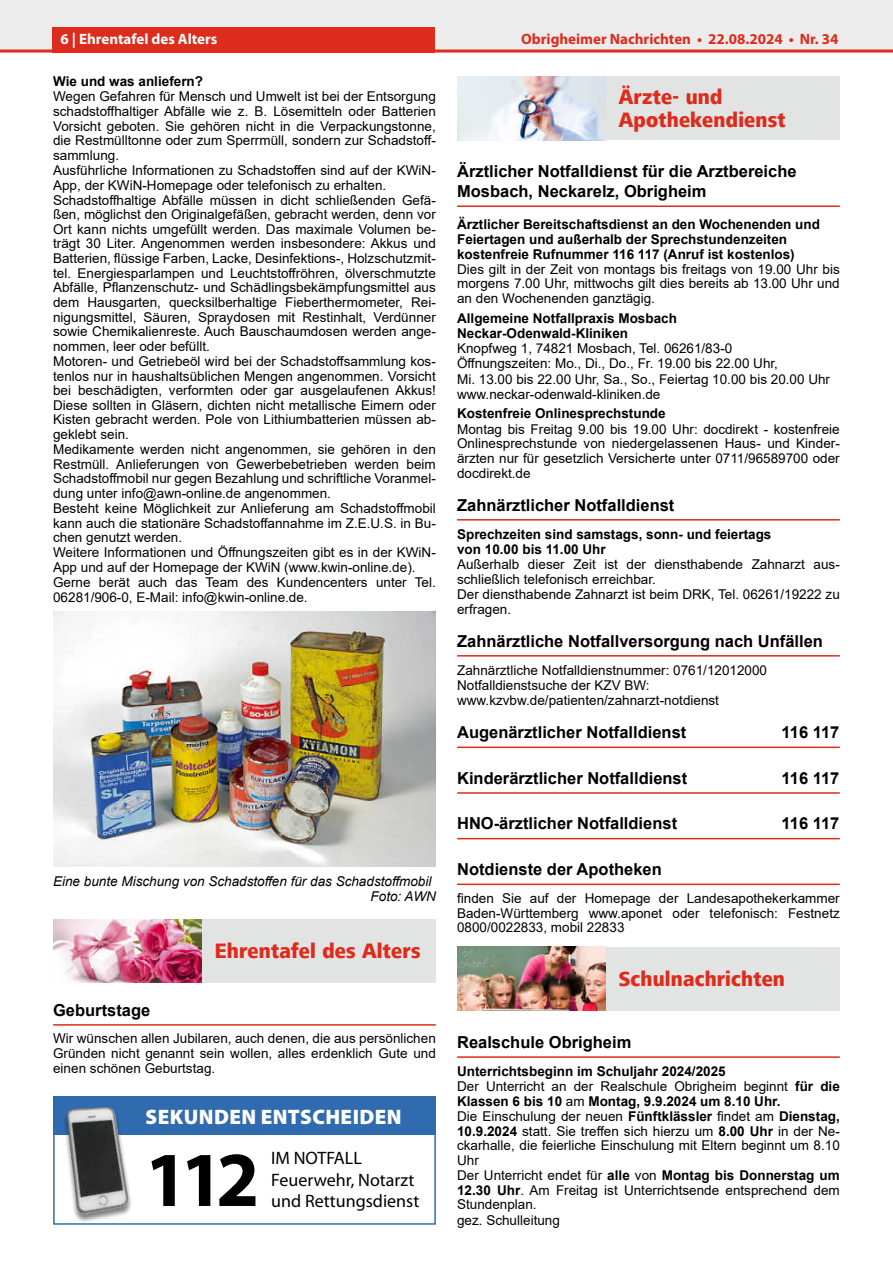
<style>
.page{position:relative;width:893px;height:1263px;background:#fff}
.page>*{position:absolute;margin:0;border:0;box-sizing:border-box;transform-origin:0 0}
.t1{font:700 78.3px "Myriad Pro";color:#000}
.t2{font:800 21.45px/22.5px "Frutiger Next LT";letter-spacing:.01em;color:#dd2b1c;scale:.91 1}
.t3{font:900 21px "Myriad Pro";letter-spacing:.02em;color:#fff}
.t4{font:18px/21.6px "Myriad Pro";color:#000}
.t5{font:700 16.5px/19.5px "Arial";color:#000}
.t6{font:700 15px "Myriad Pro";color:#dd2b1c}
.t7{font:700 15px "Myriad Pro";color:#fff}
.t8{font:13.5px/14.7px "Arial";color:#000}
.t9{font:700 13.5px/14.5px "Arial";color:#000}
.t10{font:italic 13.5px/15px "Arial";color:#000}
.s1{font-weight:700}
</style>
<div class="page">
<div style="left:0;top:0;width:893px;height:51px;background:#ececec"></div>
<div style="left:52px;top:27px;width:383px;height:26px;background:#dd2b1c"></div>
<hr style="left:0;top:50px;width:893px;height:3px;background:#dd2b1c">
<hr style="left:457px;top:205px;width:383px;height:2px;background:#dd2b1c">
<hr style="left:457px;top:519px;width:383px;height:1px;background:#dd2b1c">
<hr style="left:457px;top:655px;width:383px;height:1px;background:#dd2b1c">
<hr style="left:457px;top:746px;width:383px;height:2px;background:#dd2b1c">
<hr style="left:457px;top:792px;width:383px;height:2px;background:#dd2b1c">
<hr style="left:457px;top:838px;width:383px;height:1px;background:#dd2b1c">
<hr style="left:457px;top:883px;width:383px;height:2px;background:#dd2b1c">
<hr style="left:457px;top:1056px;width:383px;height:2px;background:#dd2b1c">
<div style="left:457px;top:77px;width:383px;height:63px;background:#e2e3e3"></div>
<img style="left:457px;top:77px;width:149px;height:63px">
<div style="left:457px;top:947px;width:383px;height:64px;background:#e2e3e3"></div>
<img style="left:457px;top:947px;width:149px;height:64px">
<hr style="left:53px;top:1024px;width:383px;height:2px;background:#dd2b1c">
<img style="left:53px;top:612px;width:383px;height:255px">
<div style="left:53px;top:919px;width:383px;height:64px;background:#e2e3e3"></div>
<img style="left:53px;top:919px;width:149px;height:64px">
<div style="left:53px;top:1097px;width:383px;height:128px;background:#fff;border:2px solid #316baf"></div>
<div style="left:53px;top:1096px;width:383px;height:39px;background:#316baf"></div>
<div style="left:62px;top:1107px;width:71px;height:116px;background:#000;opacity:.5"></div>
<img style="left:64px;top:1107px;width:65px;height:108px">
<p class="t7" style="left:60px;top:29px;width:158px">6 | Ehrentafel des Alters</p>
<p class="t6" style="left:521px;top:29px;width:319px">Obrigheimer Nachrichten • 22.08.2024 • Nr. 34</p>
<h2 class="t2" style="left:619px;top:86px;width:185px">Ärzte- und<br>Apothekendienst</h2>
<p class="t5" style="left:457px;top:162px;width:341px">Ärztlicher Notfalldienst für die Arztbereiche<br>Mosbach, Neckarelz, Obrigheim</p>
<p class="t9" style="left:457px;top:217px;width:364px">Ärztlicher Bereitschaftsdienst an den Wochenenden und<br>Feiertagen und außerhalb der Sprechstundenzeiten kostenfreie Rufnummer 116 117 (Anruf ist kostenlos)</p>
<p class="t8" style="left:457px;top:262px;width:384px;text-align:justify">Dies gilt in der Zeit von montags bis freitags von 19.00 Uhr bis morgens 7.00 Uhr, mittwochs gilt dies bereits ab 13.00 Uhr und an den Wochenenden ganztägig.</p>
<p class="t9" style="left:457px;top:310px;width:221px;line-height:15.3px">Allgemeine Notfallpraxis Mosbach<br>Neckar-Odenwald-Kliniken</p>
<p class="t8" style="left:457px;top:341px;width:374px;line-height:15.3px">Knopfweg 1, 74821 Mosbach, Tel. 06261/83-0<br>Öffnungszeiten: Mo., Di., Do., Fr. 19.00 bis 22.00 Uhr,<br>Mi. 13.00 bis 22.00 Uhr, Sa., So., Feiertag 10.00 bis 20.00 Uhr www.neckar-odenwald-kliniken.de</p>
<p class="t9" style="left:457px;top:407px;width:210px">Kostenfreie Onlinesprechstunde</p>
<p class="t8" style="left:457px;top:422px;width:384px;text-align:justify">Montag bis Freitag 9.00 bis 19.00 Uhr: docdirekt - kostenfreie Onlinesprechstunde von niedergelassenen Haus- und Kinder&shy;ärzten nur für gesetzlich Versicherte unter 0711/96589700 oder docdirekt.de</p>
<p class="t5" style="left:457px;top:495px;width:219px">Zahnärztlicher Notfalldienst</p>
<p class="t9" style="left:457px;top:526px;width:316px;line-height:15.3px">Sprechzeiten sind samstags, sonn- und feiertags von 10.00 bis 11.00 Uhr</p>
<p class="t8" style="left:457px;top:557px;width:384px">Außerhalb dieser Zeit ist der diensthabende Zahnarzt aus&shy;schließlich telefonisch erreichbar.<br>Der diensthabende Zahnarzt ist beim DRK, Tel. 06261/19222 zu erfragen.</p>
<p class="t5" style="left:457px;top:631px;width:367px">Zahnärztliche Notfallversorgung nach Unfällen</p>
<p class="t8" style="left:457px;top:662px;width:311px;line-height:15.3px">Zahnärztliche Notfalldienstnummer: 0761/12012000<br>Notfalldienstsuche der KZV BW: www.kzvbw.de/patienten/zahnarzt-notdienst</p>
<p class="t5" style="left:457px;top:723px;width:231px">Augenärztlicher Notfalldienst</p>
<p class="t5" style="left:782px;top:723px;width:59px">116 117</p>
<p class="t5" style="left:457px;top:768px;width:232px">Kinderärztlicher Notfalldienst</p>
<p class="t5" style="left:782px;top:768px;width:59px">116 117</p>
<p class="t5" style="left:457px;top:814px;width:222px">HNO-ärztlicher Notfalldienst</p>
<p class="t5" style="left:782px;top:814px;width:59px">116 117</p>
<p class="t5" style="left:457px;top:860px;width:206px">Notdienste der Apotheken</p>
<p class="t8" style="left:457px;top:891px;width:384px;text-align:justify">finden Sie auf der Homepage der Landesapothekerkammer Baden-Württemberg www.aponet oder telefonisch: Festnetz 0800/0022833, mobil 22833</p>
<h2 class="t2" style="left:619px;top:967px;width:184px">Schulnachrichten</h2>
<p class="t9" style="left:53px;top:74px;width:151px">Wie und was anliefern?</p>
<p class="t8" style="left:53px;top:89px;width:384px">Wegen Gefahren für Mensch und Umwelt ist bei der Entsorgung schadstoffhaltiger Abfälle wie z. B. Lösemitteln oder Batterien Vorsicht geboten. Sie gehören nicht in die Verpackungstonne, die Restmülltonne oder zum Sperrmüll, sondern zur Schadstoff&shy;sammlung.<br>Ausführliche Informationen zu Schadstoffen sind auf der KWiN-App, der KWiN-Homepage oder telefonisch zu erhalten.<br>Schadstoffhaltige Abfälle müssen in dicht schließenden Gefä&shy;ßen, möglichst den Originalgefäßen, gebracht werden, denn vor Ort kann nichts umgefüllt werden. Das maximale Volumen be&shy;trägt 30 Liter. Angenommen werden insbesondere: Akkus und Batterien, flüssige Farben, Lacke, Desinfektions-, Holzschutzmit&shy;tel. Energiesparlampen und Leuchtstoffröhren, ölverschmutzte Abfälle, Pflanzenschutz- und Schädlingsbekämpfungsmittel aus dem Hausgarten, quecksilberhaltige Fieberthermometer, Rei&shy;nigungsmittel, Säuren, Spraydosen mit Restinhalt, Verdünner sowie Chemikalienreste. Auch Bauschaumdosen werden ange&shy;nommen, leer oder befüllt.<br>Motoren- und Getriebeöl wird bei der Schadstoffsammlung kos&shy;tenlos nur in haushaltsüblichen Mengen angenommen. Vorsicht bei beschädigten, verformten oder gar ausgelaufenen Akkus!<br>Diese sollten in Gläsern, dichten nicht metallische Eimern oder Kisten gebracht werden. Pole von Lithiumbatterien müssen ab&shy;geklebt sein.<br>Medikamente werden nicht angenommen, sie gehören in den Restmüll. Anlieferungen von Gewerbebetrieben werden beim Schadstoffmobil nur gegen Bezahlung und schriftliche Voranmel&shy;dung unter info@awn-online.de angenommen.<br>Besteht keine Möglichkeit zur Anlieferung am Schadstoffmobil kann auch die stationäre Schadstoffannahme im Z.E.U.S. in Bu&shy;chen genutzt werden.<br>Weitere Informationen und Öffnungszeiten gibt es in der KWiN-App und auf der Homepage der KWiN (www.kwin-online.de).<br>Gerne berät auch das Team des Kundencenters unter Tel.<br>06281/906-0, E-Mail: info@kwin-online.de.</p>
<p class="t10" style="left:371px;top:873px;width:67px;text-indent:-317px">Eine bunte Mischung von Schadstoffen für das Schadstoffmobil<br>Foto: AWN</p>
<h2 class="t2" style="left:215px;top:940px;width:228px">Ehrentafel des Alters</h2>
<p class="t5" style="left:53px;top:1000px;width:99px">Geburtstage</p>
<p class="t8" style="left:53px;top:1031px;width:384px;text-align:justify">Wir wünschen allen Jubilaren, auch denen, die aus persönlichen Gründen nicht genannt sein wollen, alles erdenklich Gute und einen schönen Geburtstag.</p>
<h3 class="t3" style="left:146px;top:1105px;width:258px">SEKUNDEN ENTSCHEIDEN</h3>
<h1 class="t1" style="left:145px;top:1128px;width:116px">112</h1>
<h3 class="t4" style="left:271px;top:1147px;width:150px">IM NOTFALL<br>Feuerwehr, Notarzt und Rettungsdienst</h3>
<p class="t5" style="left:457px;top:1032px;width:176px">Realschule Obrigheim</p>
<p class="t8" style="left:457px;top:1063px;width:384px"><span class="s1">Unterrichtsbeginn im Schuljahr 2024/2025<br></span>Der Unterricht an der Realschule Obrigheim beginnt <span class="s1">für die Klassen 6 bis 10</span> am <span class="s1">Montag, 9.9.2024 um 8.10 Uhr.<br></span>Die Einschulung der neuen <span class="s1">Fünftklässler</span> findet am <span class="s1">Dienstag, 10.9.2024</span> statt. Sie treffen sich hierzu um <span class="s1">8.00 Uhr</span> in der Ne&shy;ckarhalle, die feierliche Einschulung mit Eltern beginnt um 8.10<br>Uhr<br>Der Unterricht endet für <span class="s1">alle</span> von <span class="s1">Montag bis Donnerstag um 12.30 Uhr</span>. Am Freitag ist Unterrichtsende entsprechend dem Stundenplan.<br>gez. Schulleitung</p>
</div>
